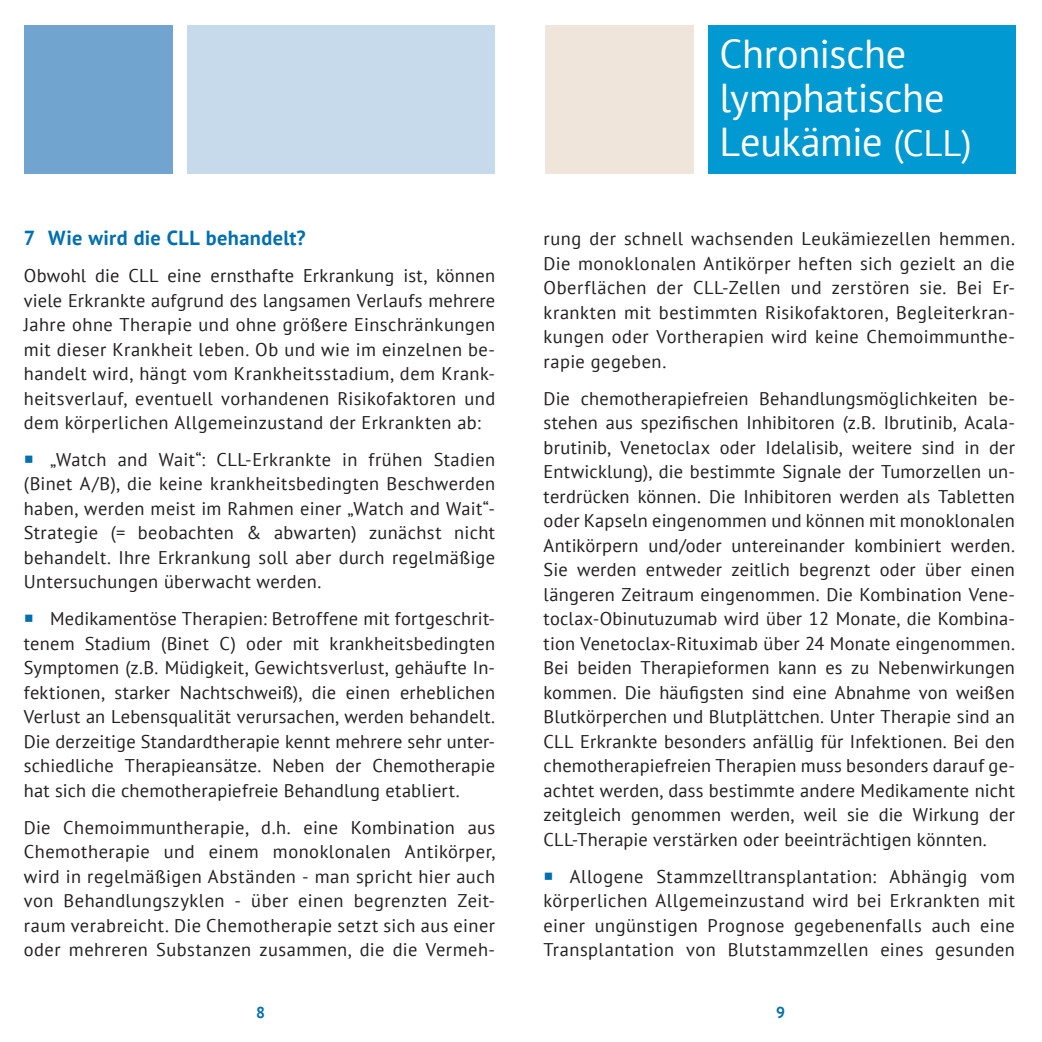
<style>
.page{position:relative;width:1042px;height:1042px;background:#fff}
.page>*{position:absolute;margin:0;border:0;box-sizing:border-box;transform-origin:0 0}
.Body_HIV-Flyer{font:40.25px/43.8px "PT Sans";letter-spacing:-.01em;color:#fff}
.Überschriften_HIV-Fl{font:700 20.3px "PT Sans";letter-spacing:.02em;color:#006faf}
.Body_HIV-Flyer-2{font:18.38px/24.5px "PT Sans";letter-spacing:.025em;color:#231f20;text-align:justify}
.t1{font:700 15.75px "PT Sans";color:#006faf}
.s1{color:#006faf}
.s2{font-size:36.75px}
</style>
<div class="page">
<div style="left:24px;top:25px;width:149px;height:149px;background:#71a5d0"></div>
<div style="left:187px;top:25px;width:308px;height:149px;background:#c7daec"></div>
<div style="left:708px;top:25px;width:308px;height:149px;background:#0099d1"></div>
<div style="left:545px;top:25px;width:148px;height:149px;background:#efe5db"></div>
<p class="Überschriften_HIV-Fl" style="left:24px;top:225px;width:283px">7 Wie wird die CLL behandelt?</p>
<p class="Body_HIV-Flyer-2" style="left:24px;top:263px;width:473px">Obwohl die CLL eine ernsthafte Erkrankung ist, können viele Erkrankte aufgrund des langsamen Verlaufs mehrere Jahre ohne Therapie und ohne größere Einschränkungen mit dieser Krankheit leben. Ob und wie im einzelnen be&shy;handelt wird, hängt vom Krankheitsstadium, dem Krank&shy;heitsverlauf, eventuell vorhandenen Risikofaktoren und dem körperlichen Allgemeinzustand der Erkrankten ab:</p>
<p class="Body_HIV-Flyer-2" style="left:24px;top:447px;width:473px"><span class="s1">○</span> „Watch and Wait“: CLL-Erkrankte in frühen Stadien (Binet A/B), die keine krankheitsbedingten Beschwerden haben, werden meist im Rahmen einer „Watch and Wait“- Strategie (= beobachten &amp; abwarten) zunächst nicht behandelt. Ihre Erkrankung soll aber durch regelmäßige Untersuchungen überwacht werden.</p>
<p class="Body_HIV-Flyer-2" style="left:24px;top:606px;width:473px"><span class="s1">○</span> Medikamentöse Therapien: Betroffene mit fortgeschrit&shy;tenem Stadium (Binet C) oder mit krankheitsbedingten Symptomen (z.B. Müdigkeit, Gewichtsverlust, gehäufte In&shy;fektionen, starker Nachtschweiß), die einen erheblichen Verlust an Lebensqualität verursachen, werden behandelt.<br>Die derzeitige Standardtherapie kennt mehrere sehr unter&shy;schiedliche Therapieansätze. Neben der Chemotherapie hat sich die chemotherapiefreie Behandlung etabliert.</p>
<p class="Body_HIV-Flyer-2" style="left:24px;top:814px;width:473px">Die Chemoimmuntherapie, d.h. eine Kombination aus Chemotherapie und einem monoklonalen Antikörper, wird in regelmäßigen Abständen - man spricht hier auch von Behandlungszyklen - über einen begrenzten Zeit&shy;raum verabreicht. Die Chemotherapie setzt sich aus einer oder mehreren Substanzen zusammen, die die Vermeh-</p>
<p class="Body_HIV-Flyer" style="left:719px;top:31px;width:254px">Chronische lymphatische<br>Leukämie <span class="s2">(CLL)</span></p>
<p class="Body_HIV-Flyer-2" style="left:543px;top:226px;width:473px">rung der schnell wachsenden Leukämiezellen hemmen.<br>Die monoklonalen Antikörper heften sich gezielt an die Oberflächen der CLL-Zellen und zerstören sie. Bei Er&shy;krankten mit bestimmten Risikofaktoren, Begleiterkran&shy;kungen oder Vortherapien wird keine Chemoimmunthe&shy;rapie gegeben.</p>
<p class="Body_HIV-Flyer-2" style="left:543px;top:385px;width:473px">Die chemotherapiefreien Behandlungsmöglichkeiten be&shy;stehen aus spezifischen Inhibitoren (z.B. Ibrutinib, Acala&shy;brutinib, Venetoclax oder Idelalisib, weitere sind in der Entwicklung), die bestimmte Signale der Tumorzellen un&shy;terdrücken können. Die Inhibitoren werden als Tabletten oder Kapseln eingenommen und können mit monoklonalen Antikörpern und/oder untereinander kombiniert werden.<br>Sie werden entweder zeitlich begrenzt oder über einen längeren Zeitraum eingenommen. Die Kombination Vene&shy;toclax-Obinutuzumab wird über 12 Monate, die Kombina&shy;tion Venetoclax-Rituximab über 24 Monate eingenommen.<br>Bei beiden Therapieformen kann es zu Nebenwirkungen kommen. Die häufigsten sind eine Abnahme von weißen Blutkörperchen und Blutplättchen. Unter Therapie sind an CLL Erkrankte besonders anfällig für Infektionen. Bei den chemotherapiefreien Therapien muss besonders darauf ge&shy;achtet werden, dass bestimmte andere Medikamente nicht zeitgleich genommen werden, weil sie die Wirkung der CLL-Therapie verstärken oder beeinträchtigen könnten.</p>
<p class="Body_HIV-Flyer-2" style="left:543px;top:863px;width:473px"><span class="s1">○</span> Allogene Stammzelltransplantation: Abhängig vom körperlichen Allgemeinzustand wird bei Erkrankten mit einer ungünstigen Prognose gegebenenfalls auch eine Transplantation von Blutstammzellen eines gesunden</p>
<p class="t1" style="left:256px;top:1002px;width:10px">8</p>
<p class="t1" style="left:776px;top:1002px;width:10px">9</p>
</div>
